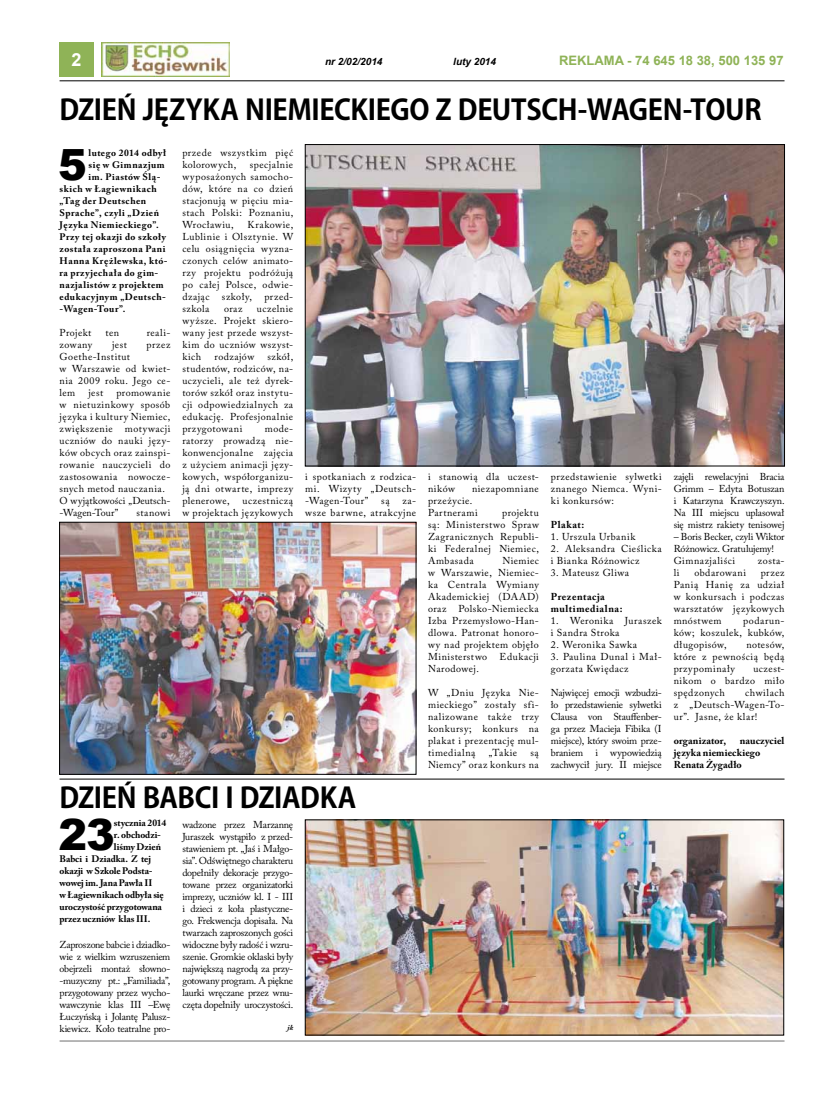
<style>
.page{position:relative;width:820px;height:1106px;background:#fff}
.page>*{position:absolute;margin:0;border:0;box-sizing:border-box;transform-origin:0 0}
.t1{font:900 43px "Arial";color:#000}
.t2{font:700 28px "Koz Go Pr 6 N";letter-spacing:-.015em;color:#000}
.t3{font:700 18px "Arial";color:#fff}
.t4{font:700 13px "Arial";color:#8fb357}
.t5{font:10px/12px "Adobe Caslon Pro";letter-spacing:.045em;color:#000;text-align:justify}
.t6{font:700 10px/12px "Adobe Caslon Pro";letter-spacing:.025em;color:#000}
.t7{font:10px/12px "Adobe Caslon Pro";letter-spacing:-.005em;color:#000}
.t8{font:700 10px/12px "Adobe Caslon Pro";letter-spacing:.05em;color:#000}
.t9{font:italic 700 10px "Arial";color:#000}
.t10{font:700 9.5px "Adobe Caslon Pro";letter-spacing:.045em;color:#000}
.t11{font:700 9.5px "Adobe Caslon Pro";letter-spacing:-.01em;color:#000}
.t12{font:700 9.5px "Adobe Caslon Pro";letter-spacing:-.005em;color:#000}
.t13{font:700 9.5px "Adobe Caslon Pro";color:#000}
.t14{font:700 9.5px "Adobe Caslon Pro";letter-spacing:.065em;color:#000}
.t15{font:italic 700 7.5px "Adobe Caslon Pro";color:#000}
</style>
<div class="page">
<div style="left:60px;top:43px;width:34px;height:34px;background:#8fb357"></div>
<img style="left:101px;top:43px;width:129px;height:34px">
<hr style="left:60px;top:81px;width:724px;height:1px;background:#000">
<hr style="left:60px;top:1040px;width:724px;height:1px;background:#706f6f">
<img style="left:306px;top:146px;width:476px;height:318px">
<div style="left:304px;top:144px;width:480px;height:322px;border:1px solid #000"></div>
<img style="left:61px;top:523px;width:353px;height:249px">
<div style="left:59px;top:521px;width:357px;height:253px;border:1px solid #000"></div>
<img style="left:306px;top:821px;width:476px;height:212px">
<div style="left:304px;top:819px;width:480px;height:216px;border:1px solid #000"></div>
<hr style="left:60px;top:778px;width:724px;height:1px;background:#000">
<h3 class="t3" style="left:72px;top:48px;width:12px">2</h3>
<p class="t9" style="left:325px;top:55px;width:59px">nr 2/02/2014</p>
<p class="t9" style="left:453px;top:55px;width:44px">luty 2014</p>
<h3 class="t4" style="left:559px;top:52px;width:226px">REKLAMA - 74 645 18 38, 500 135 97</h3>
<h2 class="t2" style="left:60px;top:94px;width:703px">DZIEŃ JĘZYKA NIEMIECKIEGO Z DEUTSCH-WAGEN-TOUR</h2>
<h1 class="t1" style="left:58px;top:133px;width:30px">5</h1>
<p class="t10" style="left:89px;top:147px;width:79px">lutego 2014 odbył</p>
<p class="t10" style="left:89px;top:159px;width:77px">się w Gimnazjum</p>
<p class="t10" style="left:89px;top:171px;width:73px">im. Piastów Ślą-</p>
<p class="t14" style="left:60px;top:183px;width:99px">skich w Łagiewnikach</p>
<p class="t10" style="left:60px;top:195px;width:88px">„Tag der Deutschen</p>
<p class="t10" style="left:60px;top:207px;width:101px">Sprache”, czyli „Dzień</p>
<p class="t10" style="left:60px;top:219px;width:101px">Języka Niemieckiego”.</p>
<p class="t10" style="left:60px;top:231px;width:108px">Przy tej okazji do szkoły</p>
<p class="t10" style="left:60px;top:243px;width:107px">została zaproszona Pani</p>
<p class="t10" style="left:60px;top:255px;width:109px">Hanna Krężlewska, któ-</p>
<p class="t10" style="left:60px;top:267px;width:100px">ra przyjechała do gim-</p>
<p class="t10" style="left:60px;top:279px;width:106px">nazjalistów z projektem</p>
<p class="t10" style="left:60px;top:291px;width:108px">edukacyjnym „Deutsch-</p>
<p class="t10" style="left:60px;top:303px;width:67px">-Wagen-Tour”.</p>
<p class="t5" style="left:60px;top:327px;width:33px">Projekt</p>
<p class="t5" style="left:105px;top:327px;width:15px">ten</p>
<p class="t5" style="left:147px;top:327px;width:25px">reali-</p>
<p class="t5" style="left:60px;top:339px;width:34px">zowany</p>
<p class="t5" style="left:112px;top:339px;width:16px">jest</p>
<p class="t5" style="left:147px;top:339px;width:25px">przez</p>
<p class="t5" style="left:60px;top:351px;width:112px;text-align:left">Goethe-Institut<br>w Warszawie od kwiet&shy;nia 2009 roku. Jego ce&shy;lem</p>
<p class="t5" style="left:88px;top:387px;width:16px">jest</p>
<p class="t5" style="left:60px;top:387px;width:112px;text-align:left;text-indent:57px">promowanie w nietuzinkowy sposób języka i kultury Niemiec, zwiększenie motywacji uczniów do nauki języ&shy;ków obcych oraz zainspi&shy;rowanie nauczycieli do zastosowania nowocze&shy;snych metod nauczania.<br>O wyjątkowości „Deutsch--Wagen-Tour”</p>
<p class="t5" style="left:136px;top:507px;width:35px">stanowi</p>
<p class="t5" style="left:182px;top:147px;width:112px">przede wszystkim pięć kolorowych,</p>
<p class="t5" style="left:182px;top:159px;width:112px;text-indent:67px">specjalnie wyposażonych samocho&shy;dów, które na co dzień stacjonują w pięciu mia&shy;stach Polski: Poznaniu, Wrocławiu,</p>
<p class="t5" style="left:182px;top:219px;width:112px;text-indent:65px">Krakowie, Lublinie i Olsztynie. W celu osiągnięcia wyzna&shy;czonych celów animato&shy;rzy projektu podróżują po całej Polsce, odwie&shy;dzając szkoły, przed&shy;szkola</p>
<p class="t5" style="left:182px;top:303px;width:112px;text-indent:74px">uczelnie wyższe. Projekt skiero&shy;wany jest przede wszyst&shy;kim do uczniów wszyst&shy;kich</p>
<p class="t5" style="left:224px;top:303px;width:20px">oraz</p>
<p class="t5" style="left:182px;top:351px;width:112px;text-indent:85px">szkół, studentów, rodziców, na&shy;uczycieli, ale też dyrek&shy;torów szkół oraz instytu&shy;cji odpowiedzialnych za edukację. Profesjonalnie przygotowani</p>
<p class="t5" style="left:214px;top:351px;width:41px">rodzajów</p>
<p class="t5" style="left:182px;top:423px;width:112px;text-indent:82px">mode&shy;ratorzy prowadzą nie&shy;konwencjonalne zajęcia z użyciem animacji języ&shy;kowych, współorganizu&shy;ją dni otwarte, imprezy plenerowe,</p>
<p class="t5" style="left:182px;top:495px;width:112px;text-align:right">uczestniczą<br>w projektach językowych</p>
<p class="t5" style="left:305px;top:471px;width:112px">i spotkaniach z rodzica&shy;mi. Wizyty „Deutsch--Wagen-Tour”</p>
<p class="t5" style="left:305px;top:495px;width:112px;text-align:right">za-<br>wsze barwne, atrakcyjne</p>
<p class="t5" style="left:381px;top:495px;width:10px">są</p>
<h2 class="t2" style="left:60px;top:782px;width:298px">DZIEŃ BABCI I DZIADKA</h2>
<h1 class="t1" style="left:58px;top:803px;width:58px">23</h1>
<p class="t11" style="left:114px;top:817px;width:54px">stycznia 2014</p>
<p class="t5" style="left:182px;top:819px;width:112px">wadzone przez Marzannę Juraszek wystąpiło z przed&shy;stawieniem pt. „Jaś i Małgo&shy;sia”. Odświętnego charakteru dopełniły dekoracje przygo&shy;towane przez organizatorki imprezy, uczniów kl. I - III i dzieci z koła plastyczne&shy;go. Frekwencja dopisała. Na twarzach zaproszonych gości widoczne były radość i wzru&shy;szenie. Gromkie oklaski były największą nagrodą za przy&shy;gotowany program. A piękne laurki wręczane przez wnu&shy;częta dopełniły uroczystości.</p>
<p class="t15" style="left:287px;top:1023px;width:7px">jk</p>
<p class="t11" style="left:114px;top:829px;width:48px">r. obchodzi-</p>
<p class="t13" style="left:114px;top:841px;width:49px">liśmy Dzień</p>
<p class="t12" style="left:60px;top:853px;width:93px">Babci i Dziadka. Z tej</p>
<p class="t11" style="left:60px;top:865px;width:94px">okazji w Szkole Podsta-</p>
<p class="t11" style="left:60px;top:877px;width:94px">wowej im. Jana Pawła II</p>
<p class="t13" style="left:60px;top:889px;width:106px">w Łagiewnikach odbyła się</p>
<p class="t12" style="left:60px;top:901px;width:104px">uroczystość przygotowana</p>
<p class="t12" style="left:60px;top:913px;width:92px">przez uczniów klas III.</p>
<p class="t5" style="left:60px;top:939px;width:112px">Zaproszone babcie i dziadko&shy;wie z wielkim wzruszeniem obejrzeli montaż słowno--muzyczny pt.: „Familiada”, przygotowany przez wycho&shy;wawczynie klas III –Ewę Łuczyńską i Jolantę Palusz&shy;kiewicz. Koło teatralne pro-</p>
<p class="t5" style="left:428px;top:471px;width:112px">i stanowią dla uczest&shy;ników</p>
<p class="t5" style="left:428px;top:483px;width:112px;text-align:left;text-indent:44px">niezapomniane przeżycie.<br>Partnerami</p>
<p class="t5" style="left:428px;top:507px;width:112px;text-indent:74px">projektu są: Ministerstwo Spraw Zagranicznych Republi&shy;ki Federalnej Niemiec, Ambasada</p>
<p class="t5" style="left:428px;top:555px;width:112px;text-indent:74px">Niemiec w Warszawie, Niemiec&shy;ka Centrala Wymiany Akademickiej (DAAD) oraz Polsko-Niemiecka Izba Przemysłowo-Han&shy;dlowa. Patronat honoro&shy;wy nad projektem objęło Ministerstwo Edukacji Narodowej.</p>
<p class="t5" style="left:428px;top:687px;width:112px">W „Dniu Języka Nie&shy;mieckiego” zostały sfi&shy;nalizowane także trzy konkursy; konkurs na plakat i prezentację mul&shy;timedialną</p>
<p class="t5" style="left:488px;top:747px;width:30px">„Takie</p>
<p class="t5" style="left:428px;top:747px;width:112px;text-align:right">są<br>Niemcy” oraz konkurs na</p>
<p class="t5" style="left:550px;top:471px;width:112px">przedstawienie sylwetki znanego Niemca. Wyni&shy;ki konkursów:</p>
<p class="t6" style="left:550px;top:519px;width:35px">Plakat:</p>
<p class="t5" style="left:550px;top:531px;width:86px">1. Urszula Urbanik</p>
<p class="t5" style="left:550px;top:543px;width:112px">2. Aleksandra Cieślicka i Bianka Różnowicz</p>
<p class="t5" style="left:550px;top:567px;width:80px">3. Mateusz Gliwa</p>
<p class="t8" style="left:550px;top:591px;width:73px">Prezentacja multimedialna:</p>
<p class="t5" style="left:550px;top:615px;width:112px">1. Weronika Juraszek i Sandra Stroka</p>
<p class="t5" style="left:550px;top:639px;width:87px">2. Weronika Sawka</p>
<p class="t5" style="left:550px;top:651px;width:112px">3. Paulina Dunal i Mał&shy;gorzata Kwiędacz</p>
<p class="t5" style="left:550px;top:687px;width:112px">Najwięcej emocji wzbudzi&shy;ło przedstawienie sylwetki Clausa von Stauffenber&shy;ga przez Macieja Fibika (I miejsce), który swoim prze&shy;braniem i wypowiedzią zachwycił jury. II miejsce</p>
<p class="t5" style="left:673px;top:471px;width:112px">zajęli rewelacyjni Bracia Grimm – Edyta Botuszan i Katarzyna Krawczyszyn.<br>Na III miejscu uplasował się mistrz rakiety tenisowej</p>
<p class="t7" style="left:673px;top:531px;width:112px">– Boris Becker, czyli Wiktor<br>Różnowicz. Gratulujemy!<br>Gimnazjaliści</p>
<p class="t5" style="left:757px;top:555px;width:28px">zosta-</p>
<p class="t5" style="left:673px;top:567px;width:7px">li</p>
<p class="t5" style="left:694px;top:567px;width:53px">obdarowani</p>
<p class="t5" style="left:673px;top:567px;width:112px;text-indent:87px">przez Panią Hanię za udział w konkursach i podczas warsztatów językowych mnóstwem</p>
<p class="t5" style="left:673px;top:615px;width:112px;text-indent:70px">podarun&shy;ków; koszulek, kubków, długopisów,</p>
<p class="t5" style="left:673px;top:639px;width:112px;text-indent:73px">notesów, które z pewnością będą przypominały</p>
<p class="t5" style="left:673px;top:663px;width:112px;text-indent:80px">uczest&shy;nikom o bardzo miło spędzonych</p>
<p class="t5" style="left:673px;top:687px;width:112px;text-indent:71px">chwilach z „Deutsch-Wagen-To&shy;ur”. Jasne, że klar!</p>
<p class="t6" style="left:673px;top:735px;width:54px">organizator,</p>
<p class="t6" style="left:673px;top:735px;width:112px;text-indent:66px">nauczyciel języka niemieckiego<br>Renata Żygadło</p>
</div>
